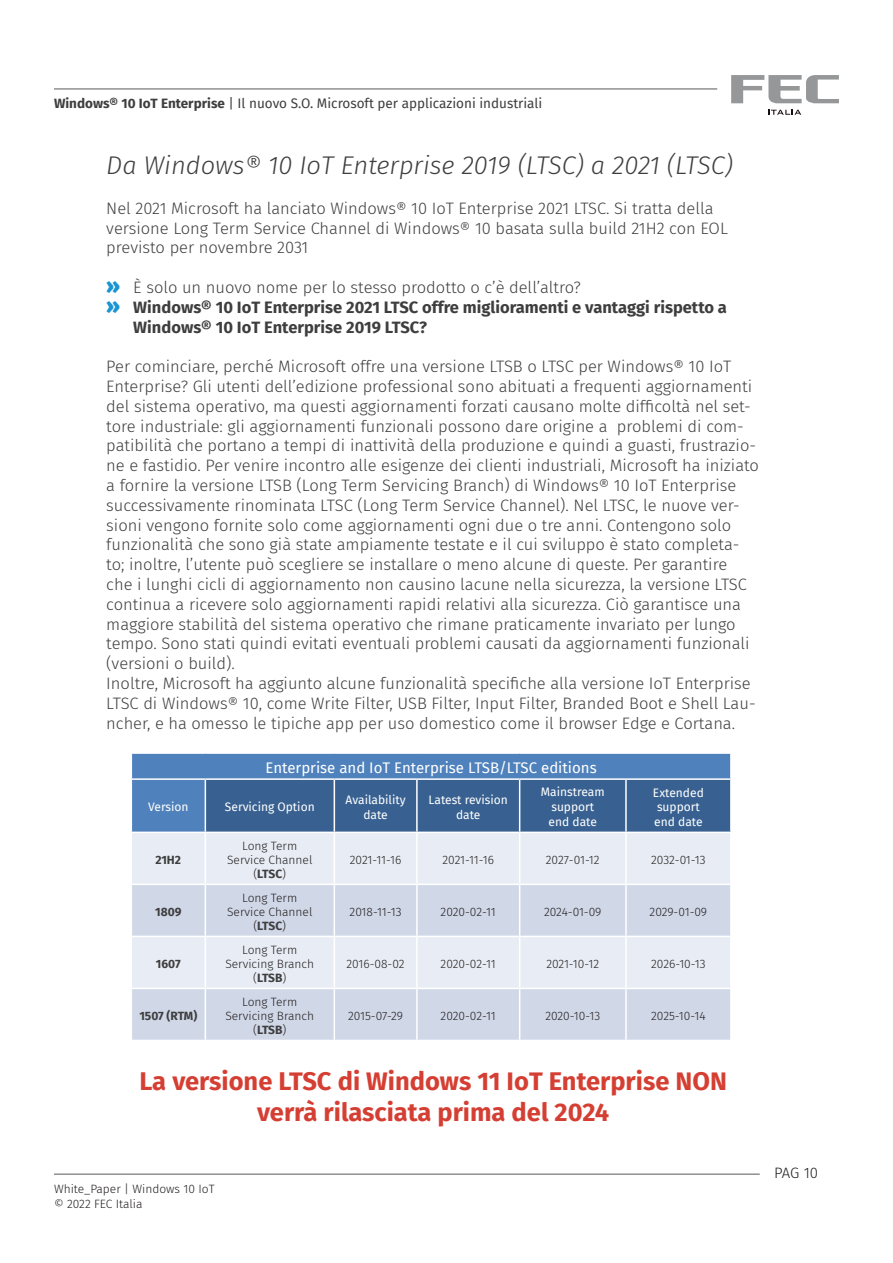
<style>
.page{position:relative;width:893px;height:1263px;background:#fff}
.page>*{position:absolute;margin:0;border:0;box-sizing:border-box;transform-origin:0 0}
.t1{font:700 25.5px "Fira Sans";color:#d53f33}
.t2{font:italic 300 25.5px "Fira Sans";color:#3e3e3f}
.t3{font:300 16.5px/19.8px "Fira Sans";color:#3e3e3f}
.t4{font:700 16.5px/19.8px "Fira Sans";color:#3e3e3f}
.t5{font:15px "Fira Sans";color:#fff}
.t6{font:300 15px "Fira Sans";color:#231f20}
.t7{font:13.5px "Fira Sans";color:#3e3e3f}
.t8{font:300 12px/14.4px "Fira Sans";color:#231f20}
.t9{font:12px "Fira Sans";color:#fff}
.t10{font:700 12px "Fira Sans";letter-spacing:-.015em;color:#3e3e3f}
.s1{font-weight:700}
.s2{font-weight:900;font-size:21px;color:#1a95d2}
.s3{font-weight:300;color:#231f20}
</style>
<div class="page">
<svg style="left:731px;top:75px;width:108px;height:28px"></svg>
<svg style="left:768px;top:110px;width:33px;height:5px"></svg>
<hr style="left:54px;top:89px;width:663px;height:1px;background:#57585a">
<hr style="left:54px;top:1174px;width:706px;height:1px;background:#57585a">
<div style="left:132px;top:754px;width:598px;height:77px;background:#4f81bc"></div>
<div style="left:206px;top:780px;width:524px;height:51px;background:#386191"></div>
<div style="left:132px;top:833px;width:598px;height:51px;background:#e8edf5"></div>
<svg style="left:132px;top:885px;width:598px;height:155px;background:#dbe1ed"></svg>
<div style="left:206px;top:885px;width:524px;height:51px;background:#d0d7e7"></div>
<hr style="left:334px;top:885px;width:1px;height:51px;background:#fff">
<hr style="left:416px;top:885px;width:2px;height:51px;background:#fff">
<hr style="left:519px;top:885px;width:1px;height:51px;background:#fff">
<hr style="left:625px;top:885px;width:2px;height:51px;background:#fff">
<hr style="left:205px;top:780px;width:1px;height:51px;background:#fff">
<hr style="left:334px;top:780px;width:1px;height:51px;background:#fff">
<hr style="left:416px;top:780px;width:2px;height:51px;background:#fff">
<hr style="left:519px;top:780px;width:1px;height:51px;background:#fff">
<hr style="left:625px;top:780px;width:2px;height:51px;background:#fff">
<hr style="left:205px;top:778px;width:129px;height:2px;background:#fff">
<hr style="left:334px;top:778px;width:83px;height:2px;background:#fff">
<hr style="left:417px;top:778px;width:103px;height:2px;background:#fff">
<hr style="left:520px;top:778px;width:106px;height:2px;background:#fff">
<hr style="left:626px;top:778px;width:106px;height:2px;background:#fff">
<hr style="left:131px;top:778px;width:74px;height:2px;background:#fff">
<hr style="left:205px;top:885px;width:1px;height:51px;background:#fff">
<hr style="left:131px;top:936px;width:74px;height:1px;background:#fff">
<hr style="left:205px;top:936px;width:129px;height:1px;background:#fff">
<hr style="left:334px;top:936px;width:83px;height:1px;background:#fff">
<hr style="left:417px;top:936px;width:103px;height:1px;background:#fff">
<hr style="left:520px;top:936px;width:106px;height:1px;background:#fff">
<hr style="left:626px;top:936px;width:106px;height:1px;background:#fff">
<hr style="left:205px;top:833px;width:1px;height:51px;background:#fff">
<hr style="left:205px;top:937px;width:1px;height:51px;background:#fff">
<hr style="left:334px;top:833px;width:1px;height:51px;background:#fff">
<hr style="left:416px;top:833px;width:2px;height:51px;background:#fff">
<hr style="left:519px;top:833px;width:1px;height:51px;background:#fff">
<hr style="left:625px;top:833px;width:2px;height:51px;background:#fff">
<hr style="left:334px;top:937px;width:1px;height:51px;background:#fff">
<hr style="left:416px;top:937px;width:2px;height:51px;background:#fff">
<hr style="left:519px;top:937px;width:1px;height:51px;background:#fff">
<hr style="left:625px;top:937px;width:2px;height:51px;background:#fff">
<hr style="left:131px;top:988px;width:74px;height:1px;background:#fff">
<hr style="left:205px;top:988px;width:129px;height:1px;background:#fff">
<hr style="left:334px;top:988px;width:83px;height:1px;background:#fff">
<hr style="left:417px;top:988px;width:103px;height:1px;background:#fff">
<hr style="left:520px;top:988px;width:106px;height:1px;background:#fff">
<hr style="left:626px;top:988px;width:106px;height:1px;background:#fff">
<hr style="left:205px;top:989px;width:1px;height:51px;background:#fff">
<hr style="left:334px;top:989px;width:1px;height:51px;background:#fff">
<hr style="left:416px;top:989px;width:2px;height:51px;background:#fff">
<hr style="left:519px;top:989px;width:1px;height:51px;background:#fff">
<hr style="left:625px;top:989px;width:2px;height:51px;background:#fff">
<p class="t7" style="left:54px;top:93px;width:490px"><span class="s1">Windows® 10 IoT Enterprise</span> | Il nuovo S.O. Microsoft per applicazioni industriali</p>
<p class="t2" style="left:106px;top:147px;width:628px">Da Windows® 10 IoT Enterprise 2019 (LTSC) a 2021 (LTSC)</p>
<p class="t3" style="left:106px;top:198px;width:609px">Nel 2021 Microsoft ha lanciato Windows® 10 IoT Enterprise 2021 LTSC. Si tratta della</p>
<p class="t3" style="left:106px;top:218px;width:623px">versione Long Term Service Channel di Windows® 10 basata sulla build 21H2 con EOL previsto per novembre 2031</p>
<p class="t3" style="left:106px;top:277px;width:476px"><span class="s2">»</span> È solo un nuovo nome per lo stesso prodotto o c’è dell’altro?</p>
<p class="t4" style="left:133px;top:296px;width:595px;text-indent:-27px"><span class="s2">»</span> Windows® 10 IoT Enterprise 2021 LTSC offre miglioramenti e vantaggi rispetto a<br>Windows® 10 IoT Enterprise 2019 LTSC?</p>
<p class="t3" style="left:106px;top:356px;width:654px">Per cominciare, perché Microsoft offre una versione LTSB o LTSC per Windows® 10 IoT Enterprise? Gli utenti dell’edizione professional sono abituati a frequenti aggiornamenti del sistema operativo, ma questi aggiornamenti forzati causano molte difficoltà nel set&shy;tore industriale: gli aggiornamenti funzionali possono dare origine a problemi di com&shy;patibilità che portano a tempi di inattività della produzione e quindi a guasti, frustrazio&shy;ne e fastidio. Per venire incontro alle esigenze dei clienti industriali, Microsoft ha iniziato a fornire la versione LTSB (Long Term Servicing Branch) di Windows® 10 IoT Enterprise successivamente rinominata LTSC (Long Term Service Channel). Nel LTSC, le nuove ver&shy;sioni vengono fornite solo come aggiornamenti ogni due o tre anni. Contengono solo funzionalità che sono già state ampiamente testate e il cui sviluppo è stato completa&shy;to; inoltre, l’utente può scegliere se installare o meno alcune di queste. Per garantire<br>che i lunghi cicli di aggiornamento non causino lacune nella sicurezza, la versione LTSC continua a ricevere solo aggiornamenti rapidi relativi alla sicurezza. Ciò garantisce una maggiore stabilità del sistema operativo che rimane praticamente invariato per lungo tempo. Sono stati quindi evitati eventuali problemi causati da aggiornamenti funzionali (versioni o build).</p>
<p class="t3" style="left:106px;top:673px;width:651px">Inoltre, Microsoft ha aggiunto alcune funzionalità specifiche alla versione IoT Enterprise<br>LTSC di Windows® 10, come Write Filter, USB Filter, Input Filter, Branded Boot e Shell Lau&shy;ncher, e ha omesso le tipiche app per uso domestico come il browser Edge e Cortana.</p>
<p class="t5" style="left:265px;top:756px;width:333px">Enterprise and IoT Enterprise LTSB/LTSC editions</p>
<p class="t9" style="left:148px;top:798px;width:42px">Version</p>
<p class="t9" style="left:225px;top:798px;width:91px">Servicing Option</p>
<p class="t9" style="left:346px;top:791px;width:62px">Availability</p>
<p class="t9" style="left:363px;top:805px;width:26px">date</p>
<p class="t9" style="left:429px;top:791px;width:81px">Latest revision</p>
<p class="t9" style="left:456px;top:805px;width:26px">date</p>
<p class="t9" style="left:541px;top:783px;width:65px">Mainstream</p>
<p class="t9" style="left:551px;top:798px;width:44px">support</p>
<p class="t9" style="left:549px;top:813px;width:50px">end date</p>
<p class="t9" style="left:653px;top:784px;width:52px">Extended</p>
<p class="t9" style="left:657px;top:798px;width:44px">support</p>
<p class="t9" style="left:654px;top:812px;width:50px">end date</p>
<p class="t10" style="left:155px;top:850px;width:27px">21H2</p>
<p class="t8" style="left:242px;top:838px;width:57px">Long Term</p>
<p class="t8" style="left:227px;top:852px;width:87px">Service Channel</p>
<p class="t10" style="left:253px;top:864px;width:34px"><span class="s3">(</span>LTSC<span class="s3">)</span></p>
<p class="t8" style="left:350px;top:852px;width:53px">2021-11-16</p>
<p class="t8" style="left:442px;top:852px;width:53px">2021-11-16</p>
<p class="t8" style="left:546px;top:852px;width:55px">2027-01-12</p>
<p class="t8" style="left:651px;top:852px;width:56px">2032-01-13</p>
<p class="t10" style="left:155px;top:902px;width:28px">1809</p>
<p class="t8" style="left:242px;top:890px;width:57px">Long Term</p>
<p class="t8" style="left:227px;top:904px;width:87px">Service Channel</p>
<p class="t10" style="left:253px;top:916px;width:34px"><span class="s3">(</span>LTSC<span class="s3">)</span></p>
<p class="t8" style="left:350px;top:904px;width:53px">2018-11-13</p>
<p class="t8" style="left:441px;top:904px;width:57px">2020-02-11</p>
<p class="t8" style="left:544px;top:904px;width:59px">2024-01-09</p>
<p class="t8" style="left:650px;top:904px;width:59px">2029-01-09</p>
<p class="t10" style="left:156px;top:954px;width:26px">1607</p>
<p class="t8" style="left:242px;top:942px;width:57px">Long Term</p>
<p class="t8" style="left:225px;top:956px;width:90px">Servicing Branch</p>
<p class="t10" style="left:253px;top:968px;width:35px"><span class="s3">(</span>LTSB<span class="s3">)</span></p>
<p class="t8" style="left:347px;top:956px;width:60px">2016-08-02</p>
<p class="t8" style="left:441px;top:956px;width:57px">2020-02-11</p>
<p class="t8" style="left:546px;top:956px;width:54px">2021-10-12</p>
<p class="t8" style="left:651px;top:956px;width:56px">2026-10-13</p>
<p class="t10" style="left:139px;top:1006px;width:59px">1507 (RTM)</p>
<p class="t8" style="left:242px;top:994px;width:57px">Long Term</p>
<p class="t8" style="left:225px;top:1008px;width:90px">Servicing Branch</p>
<p class="t10" style="left:253px;top:1020px;width:35px"><span class="s3">(</span>LTSB<span class="s3">)</span></p>
<p class="t8" style="left:348px;top:1008px;width:57px">2015-07-29</p>
<p class="t8" style="left:441px;top:1008px;width:57px">2020-02-11</p>
<p class="t8" style="left:545px;top:1008px;width:56px">2020-10-13</p>
<p class="t8" style="left:651px;top:1008px;width:56px">2025-10-14</p>
<p class="t1" style="left:139px;top:1060px;width:589px">La versione LTSC di Windows 11 IoT Enterprise NON</p>
<p class="t1" style="left:257px;top:1091px;width:354px">verrà rilasciata prima del 2024</p>
<p class="t8" style="left:54px;top:1182px;width:162px">White_Paper | Windows 10 IoT © 2022 FEC Italia</p>
<p class="t6" style="left:774px;top:1162px;width:45px">PAG 10</p>
</div>
